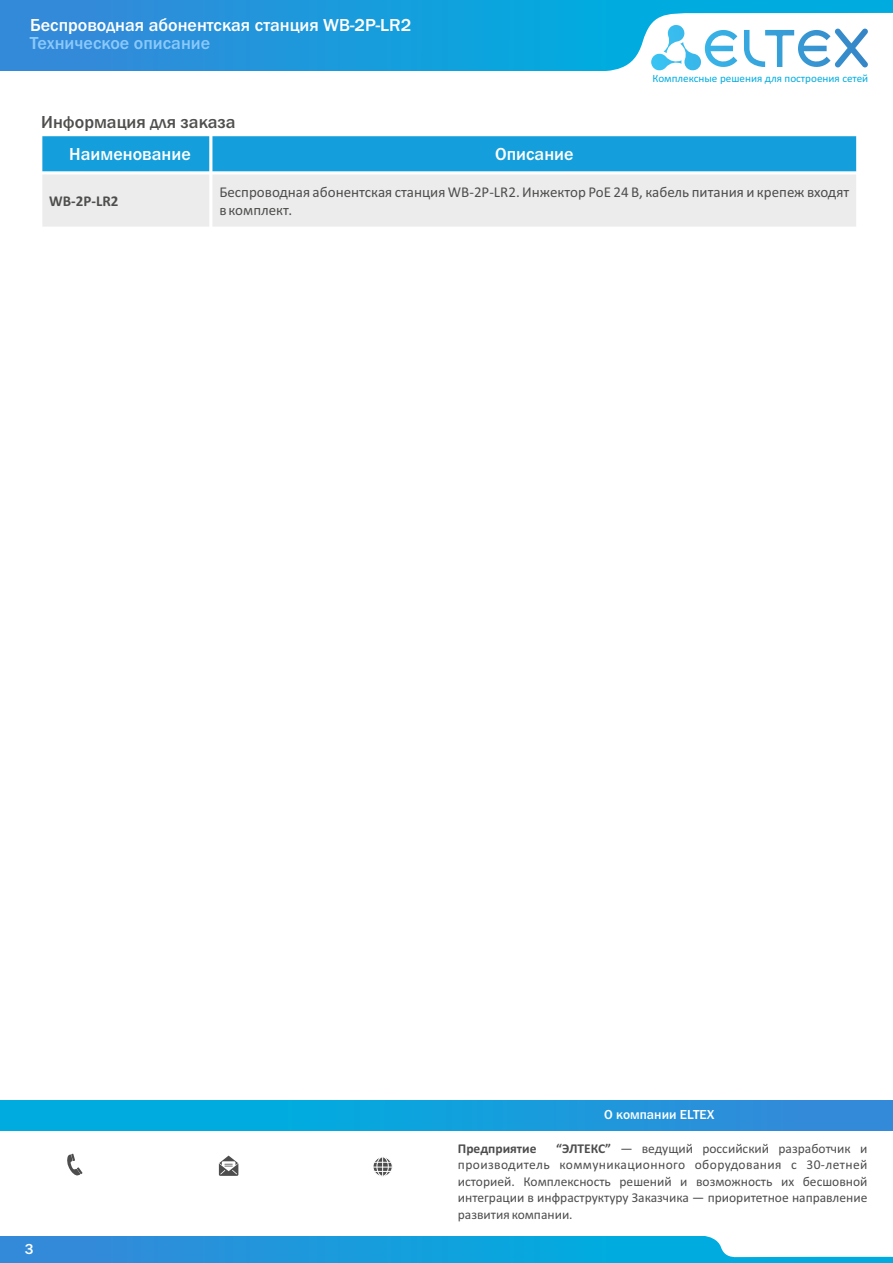
<style>
.page{position:relative;width:893px;height:1263px;background:#fff}
.page>*{position:absolute;margin:0;border:0;box-sizing:border-box;transform-origin:0 0}
.t1{font:500 18px "Franklin Gothic";color:#fff}
.t2{font:500 18px "Franklin Gothic";color:#8ac9fc}
.t3{font:500 18px "Franklin Gothic";color:#4e4e4d}
.t4{font:15px/18.3px "Calibri";color:#4e4e4d}
.t5{font:700 15px "Calibri";color:#4e4e4d}
.t6{font:500 15px "Franklin Gothic";color:#fff}
.t7{font:13.5px/16.5px "Calibri";color:#4d4d4d;text-align:justify}
.t8{font:500 13.5px "Franklin Gothic";color:#fff}
.t9{font:700 13.5px "Calibri";color:#4d4d4d}
.t10{font:11.1px "Calibri";color:#00acdf}
.s1{font-weight:700}
</style>
<div class="page">
<div style="left:0;top:1100px;width:893px;height:30px;background:linear-gradient(to right,#00b4e0,#3489d9)"></div>
<svg style="left:219px;top:1155px;width:19px;height:21px"></svg>
<div style="left:373px;top:1156px;width:20px;height:21px;background:#fafafa;border:1px solid #fff;border-radius:50%"></div>
<div style="left:376px;top:1156px;width:13px;height:20px;background:#fefefe;border:1px solid #fff;border-radius:50%"></div>
<svg style="left:373px;top:1157px;width:19px;height:19px"></svg>
<div style="left:0;top:1236px;width:893px;height:27px;background:linear-gradient(to right,#3489d9,#00b4e0)"></div>
<svg style="left:703px;top:1236px;width:190px;height:21px"></svg>
<svg style="left:67px;top:1154px;width:16px;height:22px"></svg>
<div style="left:0;top:0;width:893px;height:71px;background:linear-gradient(to right,#3489d9,#00b4e0)"></div>
<svg style="left:589px;top:13px;width:304px;height:58px"></svg>
<div style="left:41px;top:135px;width:170px;height:38px;background:#159edc"></div>
<div style="left:211px;top:135px;width:647px;height:38px;background:#159edc"></div>
<div style="left:41px;top:173px;width:170px;height:55px;background:#ececec"></div>
<div style="left:211px;top:173px;width:647px;height:55px;background:#ececec"></div>
<hr style="left:39px;top:133px;width:3px;height:97px;background:#fff">
<hr style="left:209px;top:133px;width:3px;height:97px;background:#fff">
<hr style="left:856px;top:133px;width:3px;height:97px;background:#fff">
<hr style="left:39px;top:227px;width:820px;height:3px;background:#fff">
<hr style="left:39px;top:171px;width:820px;height:3px;background:#fff">
<hr style="left:39px;top:133px;width:820px;height:3px;background:#fff">
<h1 class="t1" style="left:30px;top:19px;width:383px">Беспроводная абонентская станция WB-2P-LR2</h1>
<h1 class="t2" style="left:30px;top:36px;width:182px">Техническое описание</h1>
<p class="t10" style="left:652px;top:73px;width:217px">Комплексные решения для построения сетей</p>
<h1 class="t3" style="left:41px;top:115px;width:196px">Информация для заказа</h1>
<h1 class="t1" style="left:69px;top:147px;width:123px">Наименование</h1>
<h1 class="t1" style="left:495px;top:147px;width:80px">Описание</h1>
<p class="t5" style="left:49px;top:194px;width:71px">WB-2P-LR2</p>
<p class="t4" style="left:219px;top:184px;width:631px">Беспроводная абонентская станция WB-2P-LR2. Инжектор PoE 24 В, кабель питания и крепеж входят в комплект.</p>
<p class="t8" style="left:604px;top:1110px;width:112px">О компании ELTEX</p>
<p class="t6" style="left:25px;top:1243px;width:10px">3</p>
<p class="t7" style="left:458px;top:1141px;width:411px;text-indent:98px"><span class="s1">“ЭЛТЕКС”</span> — ведущий российский разработчик и производитель коммуникационного оборудования с 30-летней историей. Комплексность решений и возможность их бесшовной интеграции в инфраструктуру Заказчика — приоритетное направление развития компании.</p>
<p class="t9" style="left:458px;top:1143px;width:80px">Предприятие</p>
</div>
